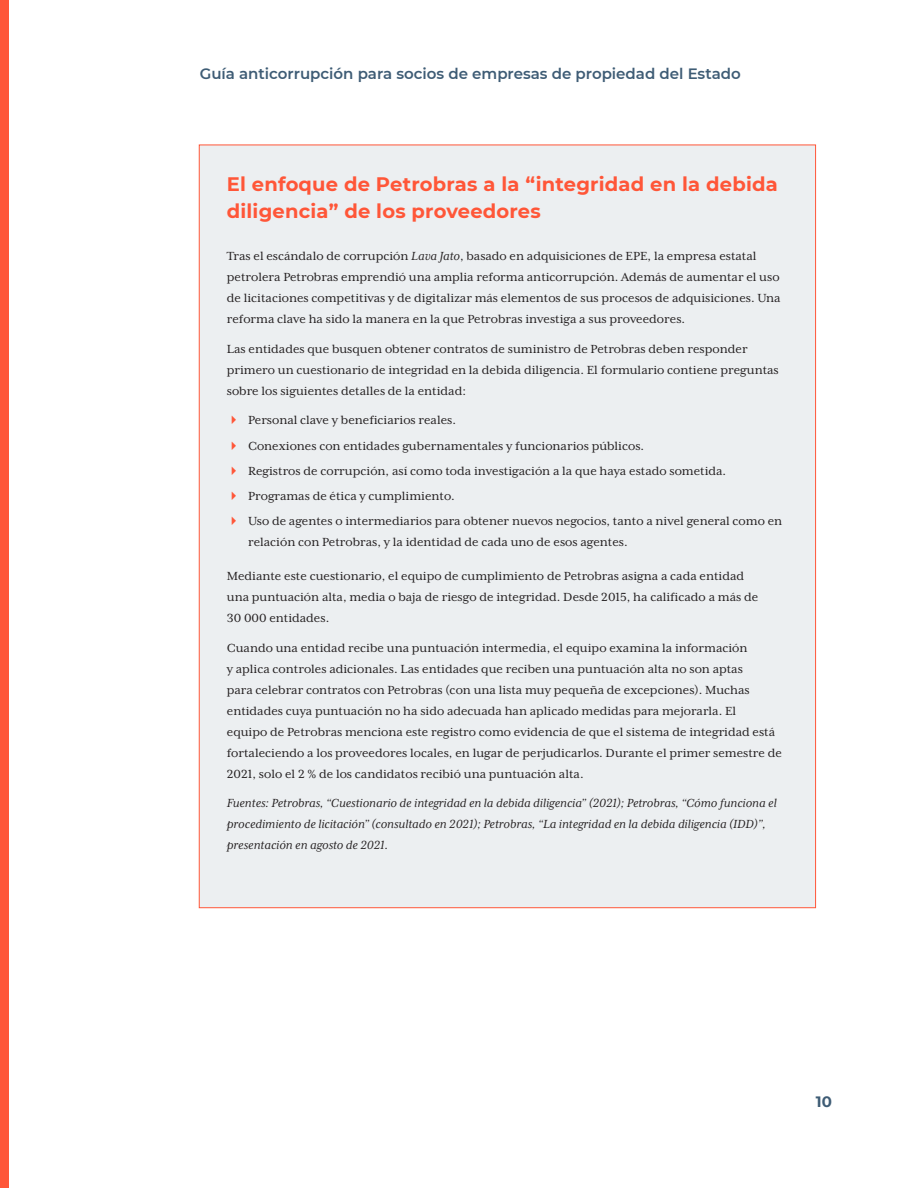
<style>
.page{position:relative;width:918px;height:1188px;background:#fff}
.page>*{position:absolute;margin:0;border:0;box-sizing:border-box;transform-origin:0 0}
.Heading_2{font:700 19.5px/27px "Montserrat";letter-spacing:.01em;color:#ff5638}
.t1{font:600 15px "Montserrat";color:#3e5c75}
.t2{font:700 15px "Montserrat";color:#3e5c75}
.t3{font:13.5px/21px "Mrs Eaves XL Serif OT";color:#231f20}
.t4{font:italic 13.5px/21px "Mrs Eaves XL Serif OT";color:#231f20}
.s1{font-style:italic}
</style>
<div class="page">
<div style="left:0;top:0;width:9px;height:1188px;background:#ff5638"></div>
<div style="left:199px;top:145px;width:617px;height:763px;background:#eceff1;border:1px solid #ff5638"></div>
<p class="t1" style="left:200px;top:63px;width:543px">Guía anticorrupción para socios de empresas de propiedad del Estado</p>
<p class="Heading_2" style="left:227px;top:170px;width:552px">El enfoque de Petrobras a la “integridad en la debida diligencia” de los proveedores</p>
<p class="t3" style="left:227px;top:246px;width:555px">Tras el escándalo de corrupción <span class="s1">Lava Jato</span>, basado en adquisiciones de EPE, la empresa estatal petrolera Petrobras emprendió una amplia reforma anticorrupción. Además de aumentar el uso de licitaciones competitivas y de digitalizar más elementos de sus procesos de adquisiciones. Una reforma clave ha sido la manera en la que Petrobras investiga a sus proveedores.</p>
<p class="t3" style="left:227px;top:338px;width:553px">Las entidades que busquen obtener contratos de suministro de Petrobras deben responder primero un cuestionario de integridad en la debida diligencia. El formulario contiene preguntas sobre los siguientes detalles de la entidad:</p>
<p class="t3" style="left:248px;top:410px;width:209px">Personal clave y beneficiarios reales.</p>
<p class="t3" style="left:248px;top:435px;width:398px">Conexiones con entidades gubernamentales y funcionarios públicos.</p>
<p class="t3" style="left:248px;top:460px;width:480px">Registros de corrupción, así como toda investigación a la que haya estado sometida.</p>
<p class="t3" style="left:248px;top:486px;width:208px">Programas de ética y cumplimiento.</p>
<p class="t3" style="left:248px;top:511px;width:536px">Uso de agentes o intermediarios para obtener nuevos negocios, tanto a nivel general como en relación con Petrobras, y la identidad de cada uno de esos agentes.</p>
<p class="t3" style="left:227px;top:566px;width:533px">Mediante este cuestionario, el equipo de cumplimiento de Petrobras asigna a cada entidad una puntuación alta, media o baja de riesgo de integridad. Desde 2015, ha calificado a más de<br>30 000 entidades.</p>
<p class="t3" style="left:227px;top:637px;width:557px">Cuando una entidad recibe una puntuación intermedia, el equipo examina la información<br>y aplica controles adicionales. Las entidades que reciben una puntuación alta no son aptas<br>para celebrar contratos con Petrobras (con una lista muy pequeña de excepciones). Muchas entidades cuya puntuación no ha sido adecuada han aplicado medidas para mejorarla. El<br>equipo de Petrobras menciona este registro como evidencia de que el sistema de integridad está fortaleciendo a los proveedores locales, en lugar de perjudicarlos. Durante el primer semestre de 2021, solo el 2 % de los candidatos recibió una puntuación alta.</p>
<p class="t4" style="left:227px;top:793px;width:551px">Fuentes: Petrobras, “Cuestionario de integridad en la debida diligencia” (2021); Petrobras, “Cómo funciona el procedimiento de licitación” (consultado en 2021); Petrobras, “La integridad en la debida diligencia (IDD)”, presentación en agosto de 2021.</p>
<p class="t2" style="left:816px;top:1091px;width:18px">10</p>
</div>
